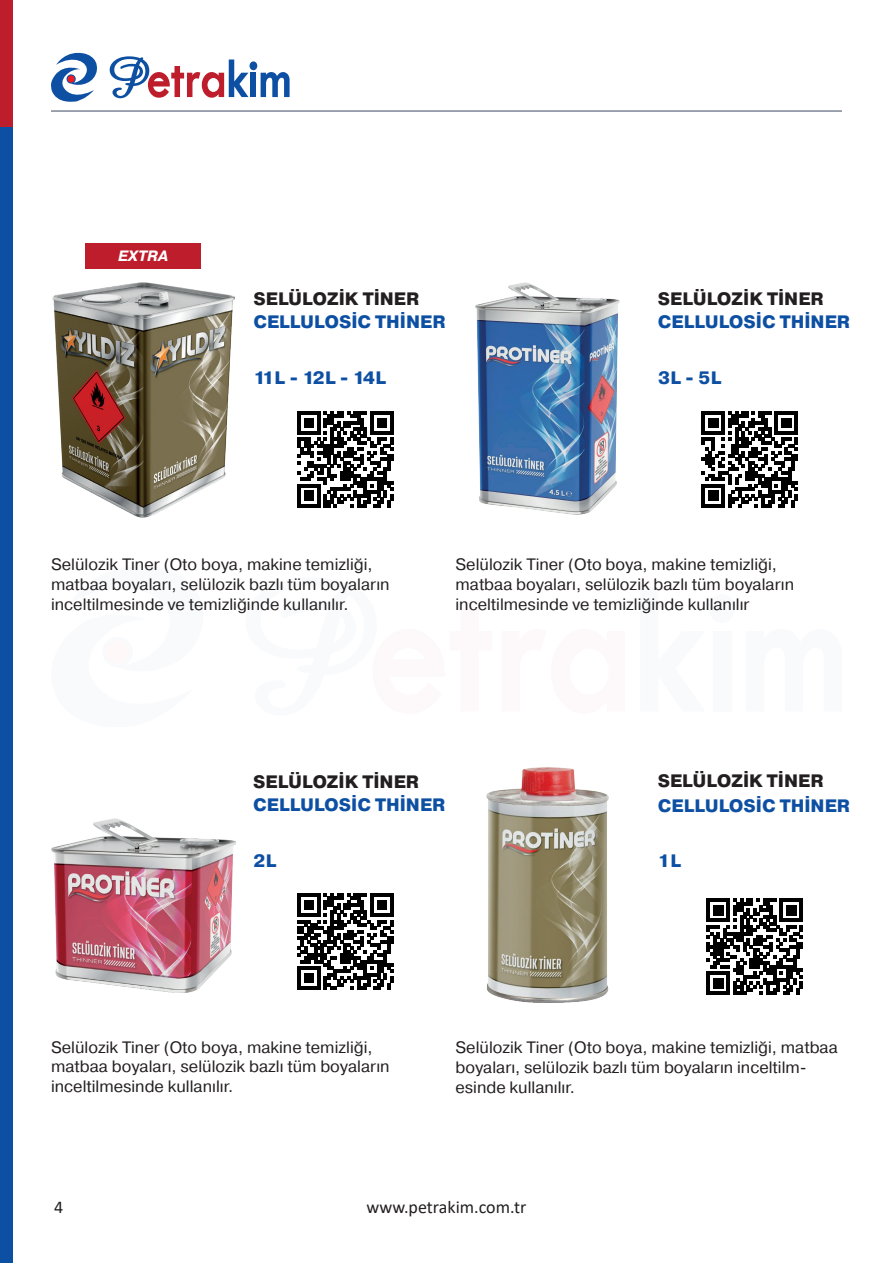
<style>
.page{position:relative;width:893px;height:1263px;background:#fff}
.page>*{position:absolute;margin:0;border:0;box-sizing:border-box;transform-origin:0 0}
.t1{font:800 18px "Pragmatica";color:#0d50a3}
.t2{font:800 18px "Pragmatica";color:#231f20}
.t3{font:18px "Calibri";color:#231f20}
.t4{font:800 18px "Pragmatica";letter-spacing:-.065em;color:#0d50a3}
.t5{font:16.5px/19.8px "Pragmatica";color:#231f20}
.t6{font:italic 700 15px "Pragmatica";color:#fff}
</style>
<div class="page">
<div style="left:0;top:0;width:13px;height:1263px;background:#0d50a3"></div>
<div style="left:0;top:0;width:13px;height:127px;background:#be1d2c"></div>
<hr style="left:51px;top:110px;width:791px;height:2px;background:#7e8697">
<svg style="left:51px;top:52px;width:46px;height:50px"></svg>
<div style="left:68px;top:75px;width:7px;height:8px;background:#ee1d23;border-radius:50%"></div>
<svg style="left:110px;top:56px;width:180px;height:42px"></svg>
<div style="left:106px;top:640px;width:23px;height:24px;background:#fef8f8;border-radius:50%"></div>
<img style="left:476px;top:283px;width:143px;height:232px">
<img style="left:51px;top:819px;width:184px;height:174px">
<svg style="left:702px;top:411px;width:96px;height:96px"></svg>
<svg style="left:297px;top:893px;width:96px;height:97px"></svg>
<img style="left:487px;top:768px;width:122px;height:234px">
<svg style="left:707px;top:899px;width:96px;height:96px"></svg>
<img style="left:52px;top:283px;width:182px;height:234px">
<svg style="left:297px;top:411px;width:96px;height:96px"></svg>
<div style="left:85px;top:243px;width:116px;height:26px;background:#be1d2c"></div>
<p class="t6" style="left:118px;top:247px;width:52px">EXTRA</p>
<p class="t2" style="left:253px;top:287px;width:168px">SELÜLOZİK TİNER</p>
<p class="t1" style="left:253px;top:310px;width:194px">CELLULOSİC THİNER</p>
<p class="t4" style="left:253px;top:366px;width:134px">11L - 12L - 14L</p>
<p class="t2" style="left:658px;top:287px;width:168px">SELÜLOZİK TİNER</p>
<p class="t1" style="left:658px;top:310px;width:194px">CELLULOSİC THİNER</p>
<p class="t1" style="left:658px;top:366px;width:65px">3L - 5L</p>
<p class="t5" style="left:51px;top:555px;width:340px">Selülozik Tiner (Oto boya, makine temizliği, matbaa boyaları, selülozik bazlı tüm boyaların inceltilmesinde ve temizliğinde kullanılır.</p>
<p class="t5" style="left:455px;top:555px;width:340px">Selülozik Tiner (Oto boya, makine temizliği, matbaa boyaları, selülozik bazlı tüm boyaların inceltilmesinde ve temizliğinde kullanılır</p>
<p class="t2" style="left:253px;top:770px;width:168px">SELÜLOZİK TİNER</p>
<p class="t1" style="left:253px;top:793px;width:194px">CELLULOSİC THİNER</p>
<p class="t1" style="left:253px;top:849px;width:25px">2L</p>
<p class="t2" style="left:658px;top:769px;width:168px">SELÜLOZİK TİNER</p>
<p class="t1" style="left:658px;top:795px;width:194px">CELLULOSİC THİNER</p>
<p class="t1" style="left:658px;top:849px;width:25px">1L</p>
<p class="t5" style="left:51px;top:1037px;width:340px">Selülozik Tiner (Oto boya, makine temizliği, matbaa boyaları, selülozik bazlı tüm boyaların inceltilmesinde kullanılır.</p>
<p class="t5" style="left:455px;top:1038px;width:384px">Selülozik Tiner (Oto boya, makine temizliği, matbaa boyaları, selülozik bazlı tüm boyaların inceltilm&shy;esinde kullanılır.</p>
<p class="t3" style="left:54px;top:1194px;width:11px">4</p>
<p class="t3" style="left:366px;top:1194px;width:162px">www.petrakim.com.tr</p>
</div>
